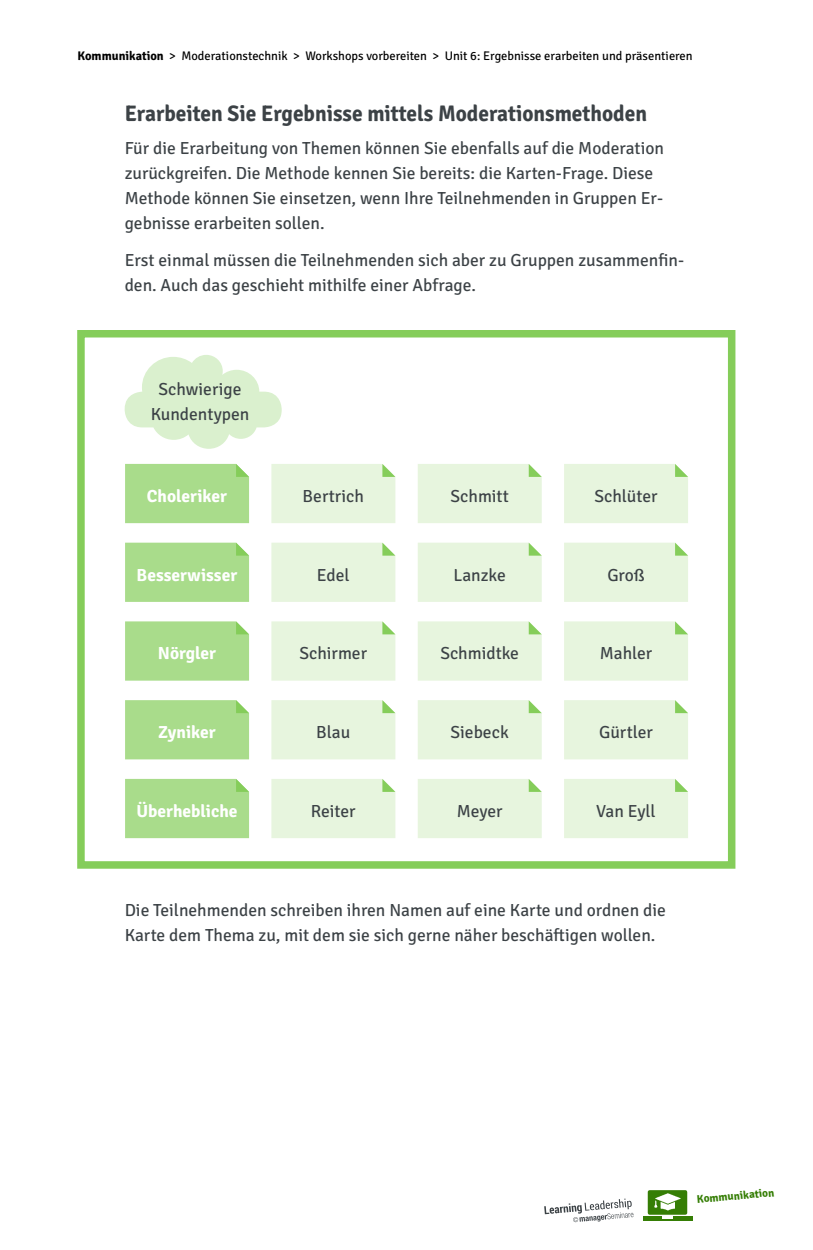
<style>
.page{position:relative;width:813px;height:1250px;background:#fff}
.page>*{position:absolute;margin:0;border:0;box-sizing:border-box;transform-origin:0 0}
.t1{font:700 22.5px "Signika Negative";color:#3c4246;scale:.95 1}
.t2{font:17.5px/25px "Signika Negative";color:#3c4246}
.t3{font:700 17.5px "Signika Negative";color:#fff}
.t4{font:12.5px "Signika Negative";color:#000}
.t5{font:700 11.25px "Signika Negative";color:#357e05}
.s1{font-weight:700}
</style>
<div class="page">
<div style="left:647px;top:1190px;width:40px;height:25px;background:#357e05;border-radius:2px"></div>
<svg style="left:643px;top:1216px;width:49px;height:5px"></svg>
<img style="left:654px;top:1194px;width:27px;height:16px">
<svg style="left:544px;top:1199px;width:89px;height:23px"></svg>
<div style="left:77px;top:330px;width:658px;height:539px;border:8px solid #85cd5a"></div>
<svg style="left:125px;top:355px;width:157px;height:94px"></svg>
<div style="left:125px;top:464px;width:124px;height:59px;background:#a9dc8b"></div>
<div style="left:271px;top:464px;width:124px;height:59px;background:#e7f5de"></div>
<div style="left:418px;top:464px;width:123px;height:59px;background:#e7f5de"></div>
<div style="left:564px;top:464px;width:124px;height:59px;background:#e7f5de"></div>
<div style="left:125px;top:543px;width:124px;height:59px;background:#a9dc8b"></div>
<div style="left:271px;top:543px;width:124px;height:59px;background:#e7f5de"></div>
<div style="left:418px;top:543px;width:123px;height:59px;background:#e7f5de"></div>
<div style="left:564px;top:543px;width:124px;height:59px;background:#e7f5de"></div>
<div style="left:125px;top:621px;width:124px;height:60px;background:#a9dc8b"></div>
<div style="left:271px;top:621px;width:124px;height:60px;background:#e7f5de"></div>
<div style="left:418px;top:621px;width:123px;height:60px;background:#e7f5de"></div>
<div style="left:564px;top:621px;width:124px;height:60px;background:#e7f5de"></div>
<div style="left:125px;top:700px;width:124px;height:59px;background:#a9dc8b"></div>
<div style="left:271px;top:700px;width:124px;height:59px;background:#e7f5de"></div>
<div style="left:418px;top:700px;width:123px;height:59px;background:#e7f5de"></div>
<div style="left:564px;top:700px;width:124px;height:59px;background:#e7f5de"></div>
<div style="left:125px;top:779px;width:124px;height:59px;background:#a9dc8b"></div>
<div style="left:271px;top:779px;width:124px;height:59px;background:#e7f5de"></div>
<div style="left:418px;top:779px;width:123px;height:59px;background:#e7f5de"></div>
<div style="left:564px;top:779px;width:124px;height:59px;background:#e7f5de"></div>
<p class="t4" style="left:78px;top:47px;width:616px"><span class="s1">Kommunikation</span> &gt; Moderationstechnik &gt; Workshops vorbereiten &gt; Unit 6: Ergebnisse erarbeiten und präsentieren</p>
<p class="t1" style="left:125px;top:98px;width:551px">Erarbeiten Sie Ergebnisse mittels Moderationsmethoden</p>
<p class="t2" style="left:125px;top:134px;width:541px">Für die Erarbeitung von Themen können Sie ebenfalls auf die Moderation zurückgreifen. Die Methode kennen Sie bereits: die Karten-Frage. Diese Methode können Sie einsetzen, wenn Ihre Teilnehmenden in Gruppen Er&shy;gebnisse erarbeiten sollen.</p>
<p class="t2" style="left:125px;top:247px;width:561px">Erst einmal müssen die Teilnehmenden sich aber zu Gruppen zusammenfin&shy;den. Auch das geschieht mithilfe einer Abfrage.</p>
<p class="t2" style="left:151px;top:375px;width:100px;text-align:center">Schwierige<br>Kundentypen</p>
<p class="t3" style="left:147px;top:483px;width:81px">Choleriker</p>
<p class="t2" style="left:302px;top:482px;width:63px">Bertrich</p>
<p class="t2" style="left:450px;top:482px;width:60px">Schmitt</p>
<p class="t2" style="left:594px;top:482px;width:65px">Schlüter</p>
<p class="t3" style="left:137px;top:562px;width:102px">Besserwisser</p>
<p class="t2" style="left:317px;top:561px;width:34px">Edel</p>
<p class="t2" style="left:453px;top:561px;width:54px">Lanzke</p>
<p class="t2" style="left:607px;top:561px;width:39px">Groß</p>
<p class="t3" style="left:158px;top:641px;width:60px">Nörgler</p>
<p class="t2" style="left:299px;top:640px;width:69px">Schirmer</p>
<p class="t2" style="left:440px;top:640px;width:80px">Schmidtke</p>
<p class="t2" style="left:599px;top:640px;width:54px">Mahler</p>
<p class="t3" style="left:158px;top:720px;width:59px">Zyniker</p>
<p class="t2" style="left:316px;top:719px;width:36px">Blau</p>
<p class="t2" style="left:450px;top:719px;width:60px">Siebeck</p>
<p class="t2" style="left:599px;top:719px;width:55px">Gürtler</p>
<p class="t3" style="left:136px;top:798px;width:103px">Überhebliche</p>
<p class="t2" style="left:311px;top:797px;width:46px">Reiter</p>
<p class="t2" style="left:457px;top:797px;width:47px">Meyer</p>
<p class="t2" style="left:596px;top:797px;width:61px">Van Eyll</p>
<p class="t2" style="left:125px;top:897px;width:542px">Die Teilnehmenden schreiben ihren Namen auf eine Karte und ordnen die<br>Karte dem Thema zu, mit dem sie sich gerne näher beschäftigen wollen.</p>
<p class="t5" style="left:696px;top:1191px;width:79px;rotate:-5deg">Kommunikation</p>
</div>
